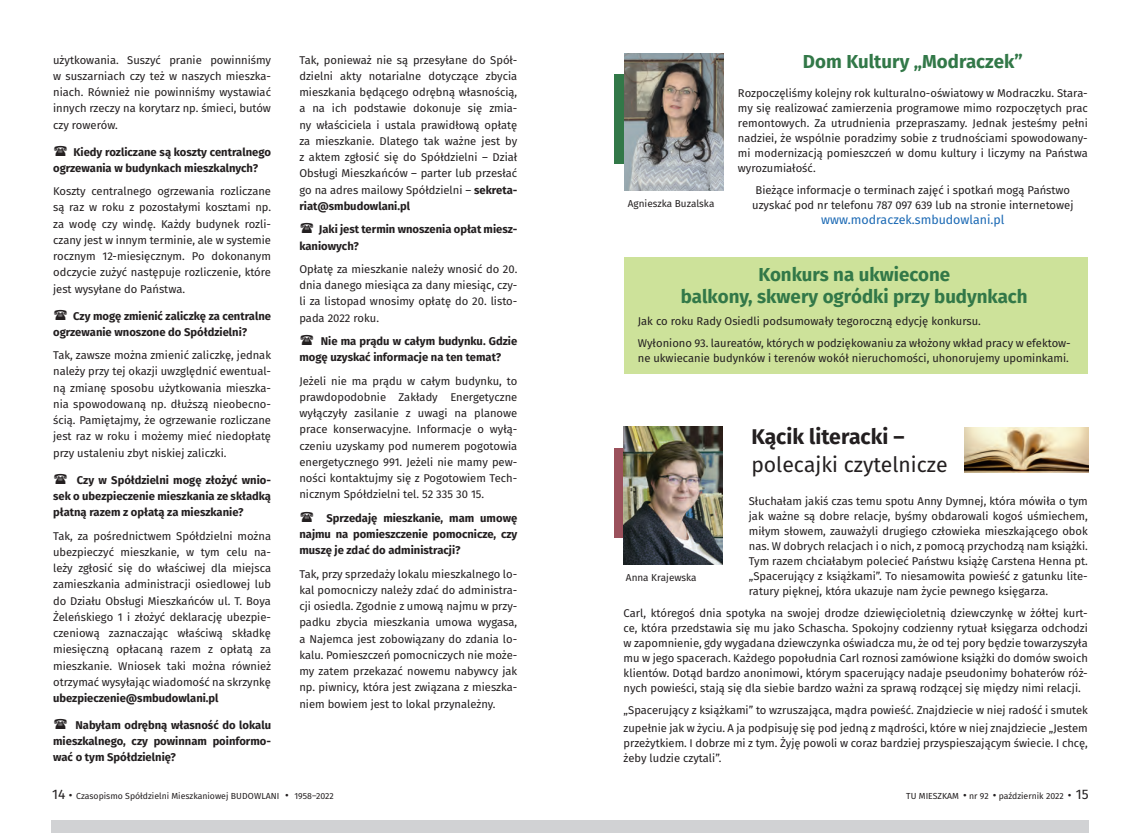
<style>
.page{position:relative;width:1141px;height:833px;background:#fff}
.page>*{position:absolute;margin:0;border:0;box-sizing:border-box;transform-origin:0 0}
.t1{font:21.25px/27.5px "Fira Sans";color:#231f20}
.t2{font:700 18.75px "Fira Sans";color:#327848}
.t3{font:12.5px "Fira Sans";color:#1b69b4}
.List{font:11.25px/16.2px "Fira Sans";color:#231f20;text-align:justify}
.t4{font:700 11.25px/16.2px "Fira Sans";color:#231f20}
.t5{font:10px "Fira Sans";color:#231f20}
.t6{font:8.75px "Fira Sans";color:#231f20}
.s1{font-weight:700}
.s2{font-size:13.75px}
.s3{font-weight:800;font-size:12.5px}
</style>
<div class="page">
<div style="left:624px;top:257px;width:463px;height:117px;background:#cde29a"></div>
<div style="left:615px;top:74px;width:93px;height:90px;background:#327848"></div>
<img style="left:624px;top:53px;width:99px;height:138px">
<img style="left:965px;top:427px;width:123px;height:45px">
<div style="left:615px;top:448px;width:93px;height:90px;background:#9b515c"></div>
<img style="left:624px;top:427px;width:99px;height:137px">
<div style="left:52px;top:820px;width:1037px;height:13px;background:#d1d2d4"></div>
<p class="List" style="left:53px;top:51px;width:219px">użytkowania. Suszyć pranie powinniśmy w suszarniach czy też w naszych mieszka&shy;niach. Również nie powinniśmy wystawiać innych rzeczy na korytarz np. śmieci, butów czy rowerów.</p>
<p class="t4" style="left:53px;top:143px;width:219px;text-indent:20px">Kiedy rozliczane są koszty centralnego ogrzewania w budynkach mieszkalnych?</p>
<p class="List" style="left:53px;top:183px;width:219px">Koszty centralnego ogrzewania rozliczane są raz w roku z pozostałymi kosztami np. za wodę czy windę. Każdy budynek rozli&shy;czany jest w innym terminie, ale w systemie rocznym 12-miesięcznym. Po dokonanym odczycie zużyć następuje rozliczenie, które jest wysyłane do Państwa.</p>
<p class="t4" style="left:53px;top:307px;width:219px;text-indent:20px">Czy mogę zmienić zaliczkę za centralne ogrzewanie wnoszone do Spółdzielni?</p>
<p class="List" style="left:53px;top:347px;width:219px">Tak, zawsze można zmienić zaliczkę, jednak należy przy tej okazji uwzględnić ewentual&shy;ną zmianę sposobu użytkowania mieszka&shy;nia spowodowaną np. dłuższą nieobecno&shy;ścią. Pamiętajmy, że ogrzewanie rozliczane jest raz w roku i możemy mieć niedopłatę przy ustaleniu zbyt niskiej zaliczki.</p>
<p class="t4" style="left:53px;top:471px;width:219px;text-align:justify;text-indent:24px">Czy w Spółdzielni mogę złożyć wnio&shy;sek o ubezpieczenie mieszkania ze składką płatną razem z opłatą za mieszkanie?</p>
<p class="List" style="left:53px;top:527px;width:219px">Tak, za pośrednictwem Spółdzielni można ubezpieczyć mieszkanie, w tym celu na&shy;leży zgłosić się do właściwej dla miejsca zamieszkania administracji osiedlowej lub do Działu Obsługi Mieszkańców ul. T. Boya Żeleńskiego 1 i złożyć deklarację ubezpie&shy;czeniową zaznaczając właściwą składkę miesięczną opłacaną razem z opłatą za mieszkanie. Wniosek taki można również otrzymać wysyłając wiadomość na skrzynkę <span class="s1">ubezpieczenie@smbudowlani.pl</span></p>
<p class="t4" style="left:53px;top:716px;width:219px;text-align:justify;text-indent:22px">Nabyłam odrębną własność do lokalu mieszkalnego, czy powinnam poinformo&shy;wać o tym Spółdzielnię?</p>
<p class="List" style="left:299px;top:51px;width:219px">Tak, ponieważ nie są przesyłane do Spół&shy;dzielni akty notarialne dotyczące zbycia mieszkania będącego odrębną własnością, a na ich podstawie dokonuje się zmia&shy;ny właściciela i ustala prawidłową opłatę za mieszkanie. Dlatego tak ważne jest by z aktem zgłosić się do Spółdzielni – Dział Obsługi Mieszkańców – parter lub przesłać go na adres mailowy Spółdzielni – <span class="s1">sekreta&shy;riat@smbudowlani.pl</span></p>
<p class="t4" style="left:299px;top:220px;width:219px;text-indent:19px">Jaki jest termin wnoszenia opłat miesz&shy;kaniowych?</p>
<p class="List" style="left:299px;top:260px;width:219px">Opłatę za mieszkanie należy wnosić do 20. dnia danego miesiąca za dany miesiąc, czy&shy;li za listopad wnosimy opłatę do 20. listo&shy;pada 2022 roku.</p>
<p class="t4" style="left:299px;top:332px;width:219px;text-indent:21px">Nie ma prądu w całym budynku. Gdzie mogę uzyskać informacje na ten temat?</p>
<p class="List" style="left:299px;top:372px;width:219px">Jeżeli nie ma prądu w całym budynku, to prawdopodobnie Zakłady Energetyczne wyłączyły zasilanie z uwagi na planowe prace konserwacyjne. Informacje o wyłą&shy;czeniu uzyskamy pod numerem pogotowia energetycznego 991. Jeżeli nie mamy pew&shy;ności kontaktujmy się z Pogotowiem Tech&shy;nicznym Spółdzielni tel. 52 335 30 15.</p>
<p class="t4" style="left:299px;top:509px;width:219px;text-align:justify;text-indent:27px">Sprzedaję mieszkanie, mam umowę najmu na pomieszczenie pomocnicze, czy muszę je zdać do administracji?</p>
<p class="List" style="left:299px;top:565px;width:219px">Tak, przy sprzedaży lokalu mieszkalnego lo&shy;kal pomocniczy należy zdać do administra&shy;cji osiedla. Zgodnie z umową najmu w przy&shy;padku zbycia mieszkania umowa wygasa, a Najemca jest zobowiązany do zdania lo&shy;kalu. Pomieszczeń pomocniczych nie może&shy;my zatem przekazać nowemu nabywcy jak np. piwnicy, która jest związana z mieszka&shy;niem bowiem jest to lokal przynależny.</p>
<p class="t5" style="left:628px;top:196px;width:88px">Agnieszka Buzalska</p>
<p class="t2" style="left:803px;top:46px;width:221px">Dom Kultury „Modraczek”</p>
<p class="List" style="left:738px;top:85px;width:351px;line-height:15px">Rozpoczęliśmy kolejny rok kulturalno-oświatowy w Modraczku. Stara&shy;my się realizować zamierzenia programowe mimo rozpoczętych prac remontowych. Za utrudnienia przepraszamy. Jednak jesteśmy pełni nadziei, że wspólnie poradzimy sobie z trudnościami spowodowany&shy;mi modernizacją pomieszczeń w domu kultury i liczymy na Państwa wyrozumiałość.</p>
<p class="List" style="left:752px;top:183px;width:323px;line-height:15px">Bieżące informacje o terminach zajęć i spotkań mogą Państwo uzyskać pod nr telefonu 787 097 639 lub na stronie internetowej</p>
<p class="t3" style="left:821px;top:210px;width:185px">www.modraczek.smbudowlani.pl</p>
<p class="t2" style="left:758px;top:259px;width:193px">Konkurs na ukwiecone</p>
<p class="t2" style="left:681px;top:281px;width:348px">balkony, skwery ogródki przy budynkach</p>
<p class="List" style="left:638px;top:313px;width:345px">Jak co roku Rady Osiedli podsumowały tegoroczną edycję konkursu.</p>
<p class="List" style="left:638px;top:335px;width:434px;line-height:15px">Wyłoniono 93. laureatów, których w podziękowaniu za włożony wkład pracy w efektow&shy;ne ukwiecanie budynków i terenów wokół nieruchomości, uhonorujemy upominkami.</p>
<p class="t1" style="left:751px;top:422px;width:198px"><span class="s1">Kącik literacki – </span>polecajki czytelnicze</p>
<p class="List" style="left:749px;top:493px;width:341px;line-height:15px">Słuchałam jakiś czas temu spotu Anny Dymnej, która mówiła o tym jak ważne są dobre relacje, byśmy obdarowali kogoś uśmiechem, miłym słowem, zauważyli drugiego człowieka mieszkającego obok nas. W dobrych relacjach i o nich, z pomocą przychodzą nam książki.<br>Tym razem chciałabym polecieć Państwu książę Carstena Henna pt. „Spacerujący z książkami”. To niesamowita powieść z gatunku lite&shy;ratury pięknej, która ukazuje nam życie pewnego księgarza.</p>
<p class="t5" style="left:626px;top:569px;width:72px">Anna Krajewska</p>
<p class="List" style="left:624px;top:605px;width:466px;line-height:15px">Carl, któregoś dnia spotyka na swojej drodze dziewięcioletnią dziewczynkę w żółtej kurt&shy;ce, która przedstawia się mu jako Schascha. Spokojny codzienny rytuał księgarza odchodzi w zapomnienie, gdy wygadana dziewczynka oświadcza mu, że od tej pory będzie towarzyszyła mu w jego spacerach. Każdego popołudnia Carl roznosi zamówione książki do domów swoich klientów. Dotąd bardzo anonimowi, którym spacerujący nadaje pseudonimy bohaterów róż&shy;nych powieści, stają się dla siebie bardzo ważni za sprawą rodzącej się między nimi relacji.</p>
<p class="List" style="left:624px;top:701px;width:466px;line-height:17.5px">„Spacerujący z książkami” to wzruszająca, mądra powieść. Znajdziecie w niej radość i smutek zupełnie jak w życiu. A ja podpisuję się pod jedną z mądrości, które w niej znajdziecie „Jestem</p>
<p class="List" style="left:624px;top:735px;width:466px;line-height:15px">przeżytkiem. I dobrze mi z tym. Żyję powoli w coraz bardziej przyspieszającym świecie. I chcę, żeby ludzie czytali”.</p>
<p class="t6" style="left:52px;top:789px;width:283px"><span class="s2">14</span> <span class="s3">⋅</span> Czasopismo Spółdzielni Mieszkaniowej BUDOWLANI <span class="s3">⋅</span> 1958–2022</p>
<p class="t6" style="left:906px;top:789px;width:184px">TU MIESZKAM <span class="s3">⋅</span> nr 92 <span class="s3">⋅</span> październik 2022 <span class="s3">⋅</span> <span class="s2">15</span></p>
</div>
